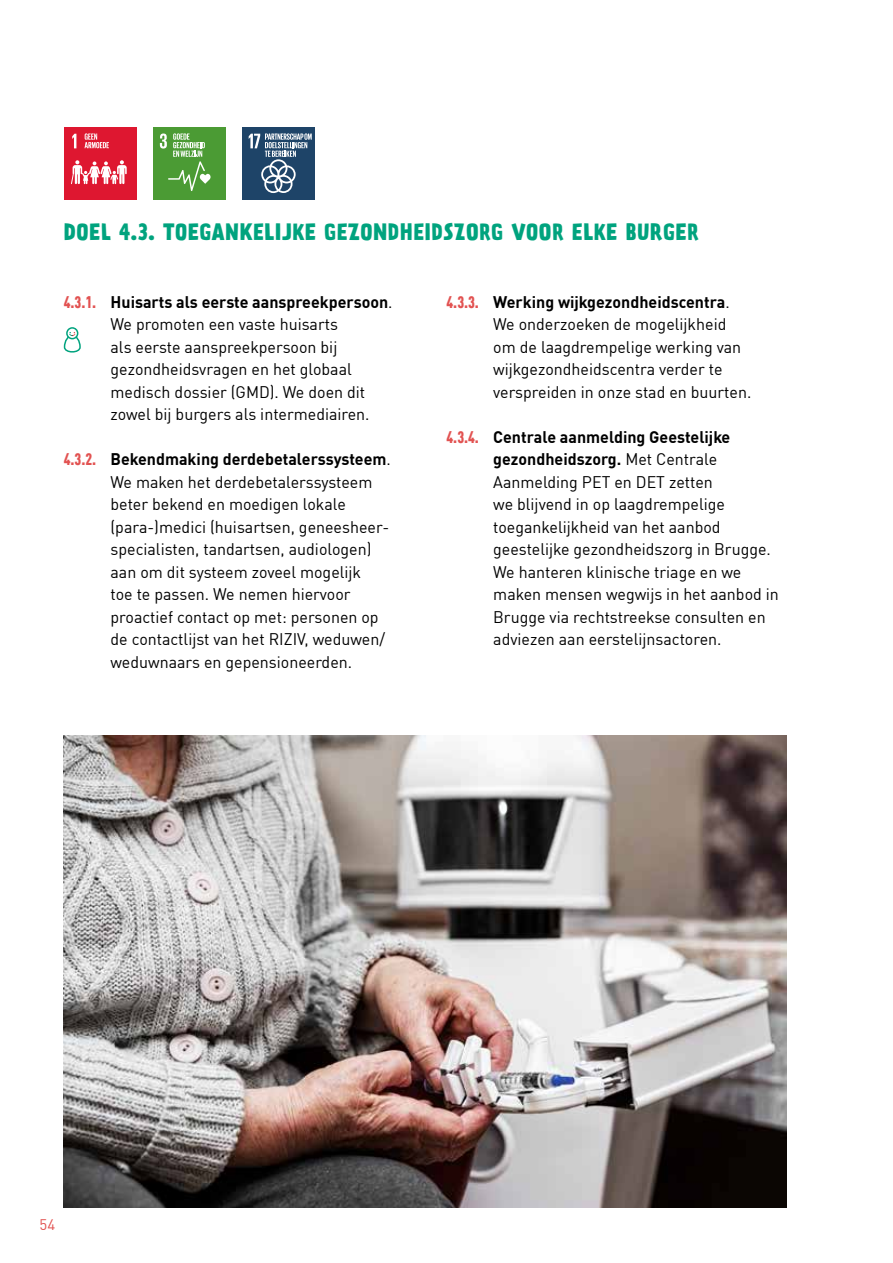
<style>
.page{position:relative;width:893px;height:1263px;background:#fff}
.page>*{position:absolute;margin:0;border:0;box-sizing:border-box;transform-origin:0 0}
.t1{font:700 21px "Prater Sans Pro";letter-spacing:.025em;color:#00a37e}
.t2{font:16.5px/22.5px "DIN Offc Pro";color:#000}
.t3{font:15px "DIN Offc Pro";color:#e25251}
.s1{font-weight:900;font-stretch:condensed;color:#e25251}
.s2{font-weight:700}
</style>
<div class="page">
<div style="left:153px;top:128px;width:73px;height:72px;background:#4b9b34"></div>
<svg style="left:160px;top:133px;width:51px;height:58px"></svg>
<div style="left:64px;top:128px;width:73px;height:72px;background:#de1730"></div>
<svg style="left:72px;top:134px;width:4px;height:14px"></svg>
<svg style="left:71px;top:160px;width:56px;height:24px"></svg>
<svg style="left:84px;top:133px;width:25px;height:15px"></svg>
<div style="left:242px;top:128px;width:73px;height:72px;background:#1e4468"></div>
<svg style="left:249px;top:133px;width:63px;height:60px"></svg>
<div style="left:66px;top:327px;width:12px;height:12px;border:2px solid #00a37e;border-radius:50%"></div>
<svg style="left:63px;top:332px;width:18px;height:21px"></svg>
<img style="left:64px;top:735px;width:723px;height:473px">
<p class="t1" style="left:64px;top:216px;width:636px">DOEL 4.3. TOEGANKELIJKE GEZONDHEIDSZORG VOOR ELKE BURGER</p>
<p class="t2" style="left:111px;top:289px;width:283px;text-indent:-47px"><span class="s1">4.3.1.</span> <span class="s2">Huisarts als eerste aanspreekpersoon</span>.<br>We promoten een vaste huisarts<br>als eerste aanspreekpersoon bij gezondheidsvragen en het globaal medisch dossier (GMD). We doen dit zowel bij burgers als intermediairen.</p>
<p class="t2" style="left:111px;top:446px;width:282px;text-indent:-47px"><span class="s1">4.3.2.</span> <span class="s2">Bekendmaking derdebetalerssysteem</span>.<br>We maken het derdebetalerssysteem beter bekend en moedigen lokale (para-)medici (huisartsen, geneesheer&shy;specialisten, tandartsen, audiologen) aan om dit systeem zoveel mogelijk<br>toe te passen. We nemen hiervoor proactief contact op met: personen op de contactlijst van het RIZIV, weduwen/ weduwnaars en gepensioneerden.</p>
<p class="t2" style="left:493px;top:289px;width:260px;text-indent:-47px"><span class="s1">4.3.3.</span> <span class="s2">Werking wijkgezondheidscentra</span>.<br>We onderzoeken de mogelijkheid om de laagdrempelige werking van wijkgezondheidscentra verder te verspreiden in onze stad en buurten.</p>
<p class="t2" style="left:493px;top:424px;width:287px;text-indent:-47px"><span class="s1">4.3.4.</span> <span class="s2">Centrale aanmelding Geestelijke gezondheidszorg.</span> Met Centrale Aanmelding PET en DET zetten<br>we blijvend in op laagdrempelige toegankelijkheid van het aanbod geestelijke gezondheidszorg in Brugge.<br>We hanteren klinische triage en we maken mensen wegwijs in het aanbod in Brugge via rechtstreekse consulten en adviezen aan eerstelijnsactoren.</p>
<p class="t3" style="left:40px;top:1213px;width:17px">54</p>
</div>
